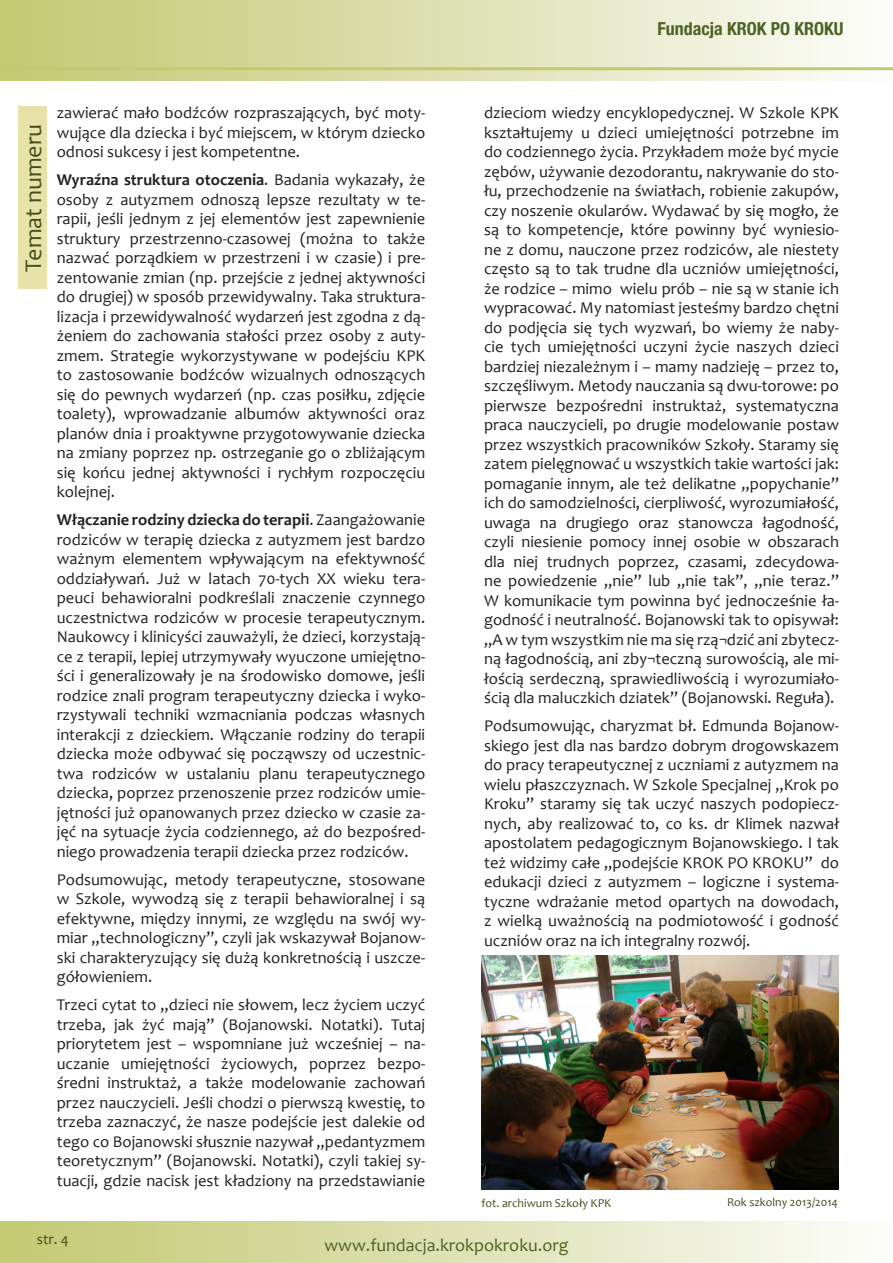
<style>
.page{position:relative;width:893px;height:1263px;background:#fff}
.page>*{position:absolute;margin:0;border:0;box-sizing:border-box;transform-origin:0 0}
.Tytuł_artykułu_akapi{font:24px "Candara";color:#454c1b}
.t1{font:18px "Candara";color:#4e6225}
.t2{font:700 condensed 18px "Helvetica Neue LT Pro";color:#4e6225}
.Lista_punktowa_-_poz{font:16.5px/19.5px "Candara";color:#231f20;text-align:justify}
.t3{font:15px "Candara";color:#454c1b}
.Tytuł_artykułu_akapi-2{font:12px "Candara";color:#454c1b}
.s1{font-weight:700}
</style>
<div class="page">
<div style="left:0;top:0;width:893px;height:80px;background:linear-gradient(to right,#c1c76f,#fbfcf7)"></div>
<div style="left:0;top:1222px;width:893px;height:41px;background:linear-gradient(to right,#c1c76f,#fbfcf8)"></div>
<hr style="left:0;top:67px;width:893px;height:3px;background:#c2c96f">
<img style="left:481px;top:956px;width:358px;height:233px">
<div style="left:18px;top:106px;width:29px;height:183px;background:#e7e2a7"></div>
<p class="Tytuł_artykułu_akapi" style="left:18px;top:271px;width:149px;rotate:-90deg">Temat numeru</p>
<p class="Lista_punktowa_-_poz" style="left:57px;top:103px;width:370px">zawierać mało bodźców rozpraszających, być moty&shy;wujące dla dziecka i być miejscem, w którym dziecko odnosi sukcesy i jest kompetentne.</p>
<p class="Lista_punktowa_-_poz" style="left:57px;top:170px;width:370px"><span class="s1">Wyraźna struktura otoczenia</span>. Badania wykazały, że osoby z autyzmem odnoszą lepsze rezultaty w te&shy;rapii, jeśli jednym z jej elementów jest zapewnienie struktury przestrzenno-czasowej (można to także nazwać porządkiem w przestrzeni i w czasie) i pre&shy;zentowanie zmian (np. przejście z jednej aktywności do drugiej) w sposób przewidywalny. Taka struktura&shy;lizacja i przewidywalność wydarzeń jest zgodna z dą&shy;żeniem do zachowania stałości przez osoby z auty&shy;zmem. Strategie wykorzystywane w podejściu KPK to zastosowanie bodźców wizualnych odnoszących się do pewnych wydarzeń (np. czas posiłku, zdjęcie toalety), wprowadzanie albumów aktywności oraz planów dnia i proaktywne przygotowywanie dziecka na zmiany poprzez np. ostrzeganie go o zbliżającym się końcu jednej aktywności i rychłym rozpoczęciu kolejnej.</p>
<p class="Lista_punktowa_-_poz" style="left:57px;top:510px;width:370px"><span class="s1">Włączanie rodziny dziecka do terapii</span>. Zaangażowanie rodziców w terapię dziecka z autyzmem jest bardzo ważnym elementem wpływającym na efektywność oddziaływań. Już w latach 70-tych XX wieku tera&shy;peuci behawioralni podkreślali znaczenie czynnego uczestnictwa rodziców w procesie terapeutycznym.<br>Naukowcy i klinicyści zauważyli, że dzieci, korzystają&shy;ce z terapii, lepiej utrzymywały wyuczone umiejętno&shy;ści i generalizowały je na środowisko domowe, jeśli rodzice znali program terapeutyczny dziecka i wyko&shy;rzystywali techniki wzmacniania podczas własnych interakcji z dzieckiem. Włączanie rodziny do terapii dziecka może odbywać się począwszy od uczestnic&shy;twa rodziców w ustalaniu planu terapeutycznego dziecka, poprzez przenoszenie przez rodziców umie&shy;jętności już opanowanych przez dziecko w czasie za&shy;jęć na sytuacje życia codziennego, aż do bezpośred&shy;niego prowadzenia terapii dziecka przez rodziców.</p>
<p class="Lista_punktowa_-_poz" style="left:57px;top:870px;width:370px">Podsumowując, metody terapeutyczne, stosowane w Szkole, wywodzą się z terapii behawioralnej i są efektywne, między innymi, ze względu na swój wy&shy;miar „technologiczny”, czyli jak wskazywał Bojanow&shy;ski charakteryzujący się dużą konkretnością i uszcze&shy;gółowieniem.</p>
<p class="Lista_punktowa_-_poz" style="left:57px;top:995px;width:370px">Trzeci cytat to „dzieci nie słowem, lecz życiem uczyć trzeba, jak żyć mają” (Bojanowski. Notatki). Tutaj priorytetem jest – wspomniane już wcześniej – na&shy;uczanie umiejętności życiowych, poprzez bezpo&shy;średni instruktaż, a także modelowanie zachowań przez nauczycieli. Jeśli chodzi o pierwszą kwestię, to trzeba zaznaczyć, że nasze podejście jest dalekie od tego co Bojanowski słusznie nazywał „pedantyzmem teoretycznym” (Bojanowski. Notatki), czyli takiej sy&shy;tuacji, gdzie nacisk jest kładziony na przedstawianie</p>
<p class="t2" style="left:657px;top:17px;width:187px">Fundacja KROK PO KROKU</p>
<p class="Lista_punktowa_-_poz" style="left:484px;top:103px;width:356px">dzieciom wiedzy encyklopedycznej. W Szkole KPK kształtujemy u dzieci umiejętności potrzebne im do codziennego życia. Przykładem może być mycie zębów, używanie dezodorantu, nakrywanie do sto&shy;łu, przechodzenie na światłach, robienie zakupów, czy noszenie okularów. Wydawać by się mogło, że są to kompetencje, które powinny być wyniesio&shy;ne z domu, nauczone przez rodziców, ale niestety często są to tak trudne dla uczniów umiejętności, że rodzice – mimo wielu prób – nie są w stanie ich wypracować. My natomiast jesteśmy bardzo chętni do podjęcia się tych wyzwań, bo wiemy że naby&shy;cie tych umiejętności uczyni życie naszych dzieci bardziej niezależnym i – mamy nadzieję – przez to, szczęśliwym. Metody nauczania są dwu-torowe: po pierwsze bezpośredni instruktaż, systematyczna praca nauczycieli, po drugie modelowanie postaw przez wszystkich pracowników Szkoły. Staramy się zatem pielęgnować u wszystkich takie wartości jak: pomaganie innym, ale też delikatne „popychanie” ich do samodzielności, cierpliwość, wyrozumiałość, uwaga na drugiego oraz stanowcza łagodność, czyli niesienie pomocy innej osobie w obszarach dla niej trudnych poprzez, czasami, zdecydowa&shy;ne powiedzenie „nie” lub „nie tak”, „nie teraz.” W komunikacie tym powinna być jednocześnie ła&shy;godność i neutralność. Bojanowski tak to opisywał: „A w tym wszystkim nie ma się rzą¬dzić ani zbytecz&shy;ną łagodnością, ani zby¬teczną surowością, ale mi&shy;łością serdeczną, sprawiedliwością i wyrozumiało&shy;ścią dla maluczkich dziatek” (Bojanowski. Reguła).</p>
<p class="Lista_punktowa_-_poz" style="left:484px;top:716px;width:356px">Podsumowując, charyzmat bł. Edmunda Bojanow&shy;skiego jest dla nas bardzo dobrym drogowskazem do pracy terapeutycznej z uczniami z autyzmem na wielu płaszczyznach. W Szkole Specjalnej „Krok po Kroku” staramy się tak uczyć naszych podopiecz&shy;nych, aby realizować to, co ks. dr Klimek nazwał apostolatem pedagogicznym Bojanowskiego. I tak też widzimy całe „podejście KROK PO KROKU” do edukacji dzieci z autyzmem – logiczne i systema&shy;tyczne wdrażanie metod opartych na dowodach, z wielką uważnością na podmiotowość i godność uczniów oraz na ich integralny rozwój.</p>
<p class="Tytuł_artykułu_akapi-2" style="left:481px;top:1195px;width:132px">fot. archiwum Szkoły KPK</p>
<p class="Tytuł_artykułu_akapi-2" style="left:727px;top:1195px;width:113px">Rok szkolny 2013/2014</p>
<p class="t3" style="left:37px;top:1230px;width:34px">str. 4</p>
<p class="t1" style="left:324px;top:1233px;width:245px">www.fundacja.krokpokroku.org</p>
</div>
